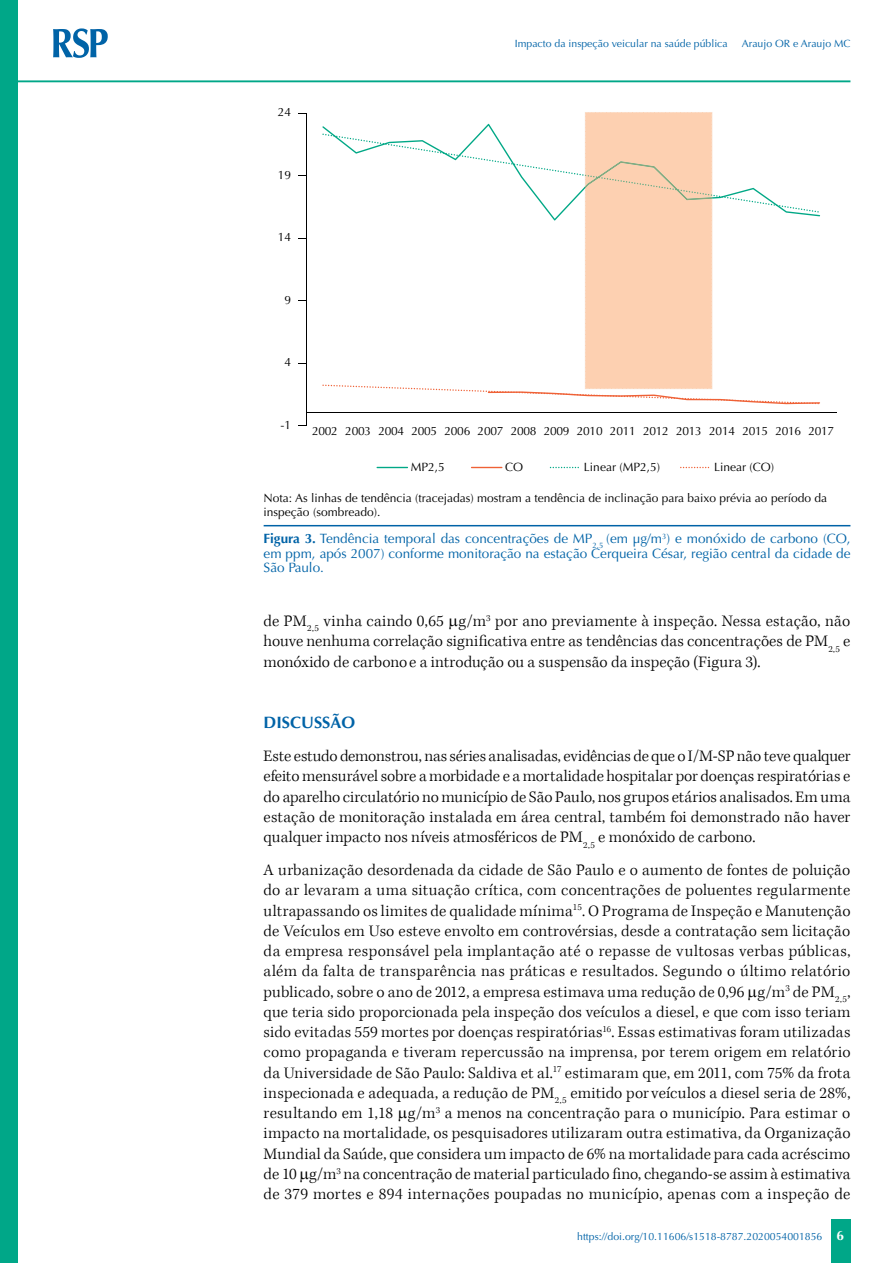
<style>
.page{position:relative;width:893px;height:1263px;background:#fff}
.page>*{position:absolute;margin:0;border:0;box-sizing:border-box;transform-origin:0 0}
.t1{font:300 16.5px/20.2px "Kepler Std";letter-spacing:.01em;color:#000;text-align:justify}
.t2{font:700 16.5px "Optima";color:#0063a7}
.t3{font:13.5px/14.2px "Optima";color:#0063a7;text-align:justify}
.t4{font:700 13.5px "Optima";color:#fff}
.t5{font:12px/14.4px "Optima";color:#000}
.t6{font:12px "Optima";letter-spacing:-.025em;color:#000}
.t7{font:10.5px "Optima";color:#0063a7}
.s1{font-weight:700}
</style>
<div class="page">
<div style="left:831px;top:1220px;width:20px;height:43px;background:#00a788"></div>
<div style="left:0;top:0;width:18px;height:1263px;background:#00a788"></div>
<svg style="left:53px;top:28px;width:55px;height:30px"></svg>
<hr style="left:18px;top:80px;width:832px;height:2px;background:#00a788">
<hr style="left:306px;top:113px;width:1px;height:313px;background:#000">
<hr style="left:306px;top:413px;width:530px;height:1px;background:#000">
<hr style="left:377px;top:467px;width:31px;height:1px;background:#00a886">
<hr style="left:471px;top:467px;width:31px;height:1px;background:#ef6136">
<svg style="left:550px;top:467px;width:29px;height:1px"></svg>
<svg style="left:680px;top:467px;width:29px;height:1px"></svg>
<svg style="left:322px;top:112px;width:498px;height:292px"></svg>
<hr style="left:264px;top:525px;width:586px;height:1px;background:#0063a7">
<p class="t5" style="left:278px;top:105px;width:15px">24</p>
<p class="t5" style="left:278px;top:168px;width:15px">19</p>
<p class="t5" style="left:278px;top:230px;width:15px">14</p>
<p class="t5" style="left:284px;top:293px;width:8px">9</p>
<p class="t5" style="left:284px;top:355px;width:8px">4</p>
<p class="t7" style="left:515px;top:37px;width:214px">Impacto da inspeção veicular na saúde pública</p>
<p class="t7" style="left:742px;top:37px;width:110px">Araujo OR e Araujo MC</p>
<p class="t5" style="left:280px;top:417px;width:12px">-1</p>
<p class="t6" style="left:312px;top:424px;width:524px">2002 2003 2004 2005 2006 2007 2008 2009 2010 2011 2012 2013 2014 2015 2016 2017</p>
<p class="t5" style="left:411px;top:459px;width:36px">MP2,5</p>
<p class="t5" style="left:505px;top:459px;width:19px">CO</p>
<p class="t5" style="left:584px;top:459px;width:78px">Linear (MP2,5)</p>
<p class="t5" style="left:714px;top:459px;width:62px">Linear (CO)</p>
<p class="t5" style="left:264px;top:491px;width:565px">Nota: As linhas de tendência (tracejadas) mostram a tendência de inclinação para baixo prévia ao período da inspeção (sombreado).</p>
<p class="t3" style="left:264px;top:532px;width:588px"><span class="s1">Figura 3.</span> Tendência temporal das concentrações de MP<sub>2,5</sub> (em µg/m<sup>3</sup>) e monóxido de carbono (CO, em ppm, após 2007) conforme monitoração na estação Cerqueira César, região central da cidade de São Paulo.</p>
<p class="t1" style="left:264px;top:611px;width:588px">de PM<sub>2,5</sub> vinha caindo 0,65 g/m<sup>3</sup> por ano previamente à inspeção. Nessa estação, não houve nenhuma correlação significativa entre as tendências das concentrações de PM<sub>2,5</sub> e monóxido de carbonoe a introdução ou a suspensão da inspeção (Figura 3).</p>
<p class="t2" style="left:264px;top:713px;width:93px">DISCUSSÃO</p>
<p class="t1" style="left:264px;top:746px;width:588px">Este estudo demonstrou, nas séries analisadas, evidências de que o I/M-SP não teve qualquer efeito mensurável sobre a morbidade e a mortalidade hospitalar por doenças respiratórias e do aparelho circulatório no município de São Paulo, nos grupos etários analisados. Em uma estação de monitoração instalada em área central, também foi demonstrado não haver qualquer impacto nos níveis atmosféricos de PM<sub>2,5</sub> e monóxido de carbono.</p>
<p class="t1" style="left:264px;top:860px;width:588px">A urbanização desordenada da cidade de São Paulo e o aumento de fontes de poluição do ar levaram a uma situação crítica, com concentrações de poluentes regularmente ultrapassando os limites de qualidade mínima<sup>15</sup>. O Programa de Inspeção e Manutenção de Veículos em Uso esteve envolto em controvérsias, desde a contratação sem licitação da empresa responsável pela implantação até o repasse de vultosas verbas públicas, além da falta de transparência nas práticas e resultados. Segundo o último relatório publicado, sobre o ano de 2012, a empresa estimava uma redução de 0,96 g/m<sup>3</sup> de PM<sub>2,5</sub>, que teria sido proporcionada pela inspeção dos veículos a diesel, e que com isso teriam sido evitadas 559 mortes por doenças respiratórias<sup>16</sup>. Essas estimativas foram utilizadas como propaganda e tiveram repercussão na imprensa, por terem origem em relatório da Universidade de São Paulo: Saldiva et al.<sup>17</sup> estimaram que, em 2011, com 75% da frota inspecionada e adequada, a redução de PM<sub>2,5</sub> emitido por veículos a diesel seria de 28%, resultando em 1,18 g/m<sup>3</sup> a menos na concentração para o município. Para estimar o impacto na mortalidade, os pesquisadores utilizaram outra estimativa, da Organização Mundial da Saúde, que considera um impacto de 6% na mortalidade para cada acréscimo de 10 g/m<sup>3</sup> na concentração de material particulado fino, chegando-se assim à estimativa de 379 mortes e 894 internações poupadas no município, apenas com a inspeção de</p>
<p class="t7" style="left:577px;top:1230px;width:247px">https://doi.org/10.11606/s1518-8787.2020054001856</p>
<p class="t4" style="left:836px;top:1227px;width:9px">6</p>
</div>
